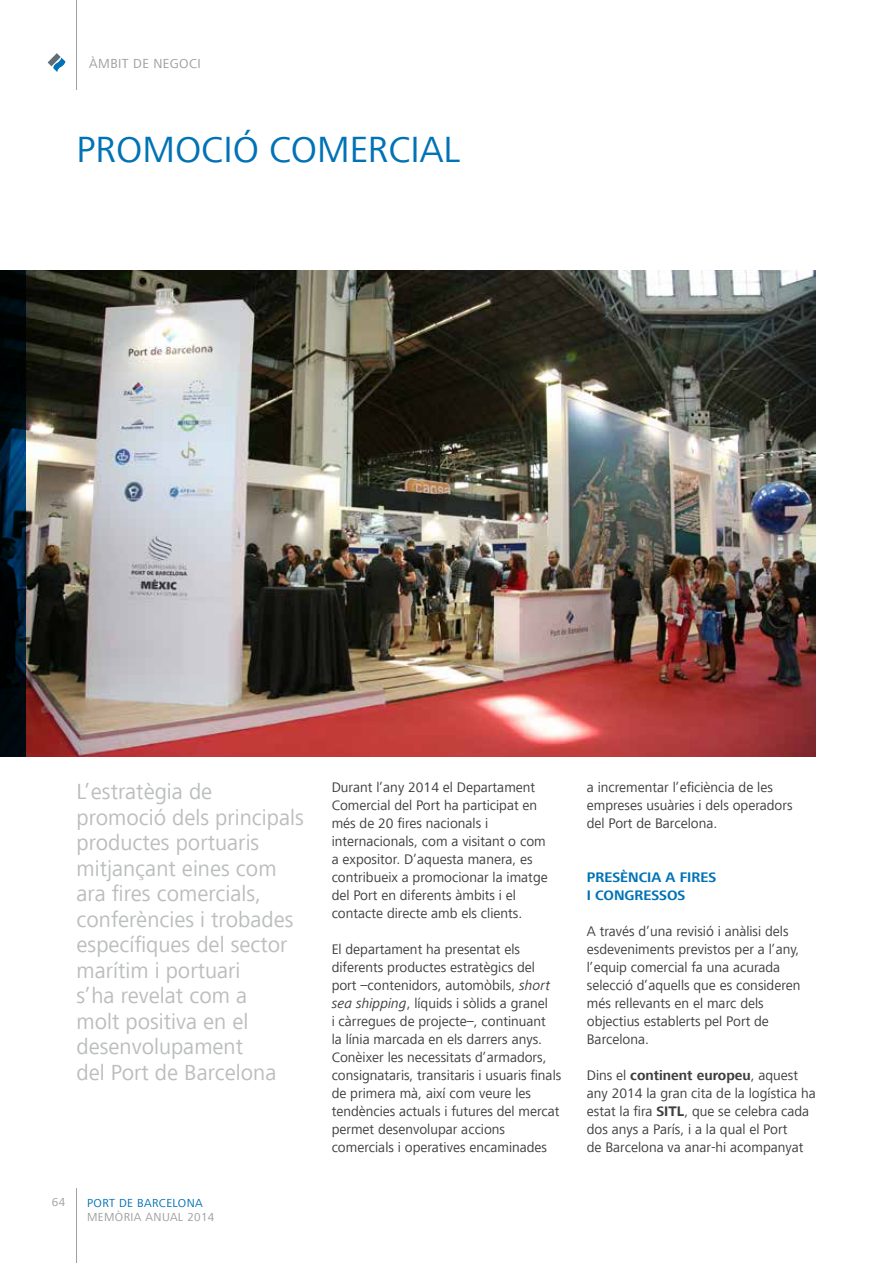
<style>
.page{position:relative;width:893px;height:1263px;background:#fff}
.page>*{position:absolute;margin:0;border:0;box-sizing:border-box;transform-origin:0 0}
.t1{font:37.5px "Frutiger Nextfor APB";color:#0072b6}
.t2{font:22.5px/25.5px "Frutiger Nextfor APB";color:#bbbdbe}
.t3{font:14.25px/18px "Frutiger Nextfor APB";color:#3e3d40}
.t4{font:700 14.25px/18px "Frutiger Nextfor APB";color:#0072b6}
.t5{font:13.5px "Frutiger Nextfor APB";color:#9c9e9f}
.t6{font:12px "Frutiger Nextfor APB";letter-spacing:.03em;color:#9c9e9f}
.t7{font:12px "Frutiger Nextfor APB";letter-spacing:.03em;color:#0072b6}
.s1{font-style:italic}
.s2{font-weight:700}
</style>
<div class="page">
<hr style="left:76px;top:1188px;width:1px;height:75px;background:#9c9e9f">
<hr style="left:76px;top:0;width:1px;height:90px;background:#9c9e9f">
<svg style="left:48px;top:53px;width:17px;height:19px"></svg>
<img style="left:26px;top:270px;width:789px;height:486px">
<img style="left:0;top:270px;width:26px;height:486px">
<p class="t5" style="left:89px;top:56px;width:9px">àmbitdenegoci</p>
<h1 class="t1" style="left:77px;top:129px;width:385px">PROMOCIÓ COMERCIAL</h1>
<p class="t2" style="left:77px;top:779px;width:229px">L’estratègia de promoció dels principals productes portuaris mitjançant eines com ara fires comercials, conferències i trobades específiques del sector marítim i portuari<br>s’ha revelat com a<br>molt positiva en el desenvolupament<br>del Port de Barcelona</p>
<p class="t6" style="left:52px;top:1195px;width:15px">64</p>
<p class="t7" style="left:87px;top:1197px;width:117px">Port de Barcelona</p>
<p class="t6" style="left:87px;top:1210px;width:129px">MemÒria anual 2014</p>
<p class="t3" style="left:332px;top:778px;width:218px">Durant l’any 2014 el Departament Comercial del Port ha participat en més de 20 fires nacionals i internacionals, com a visitant o com a expositor. D’aquesta manera, es contribueix a promocionar la imatge del Port en diferents àmbits i el contacte directe amb els clients.</p>
<p class="t3" style="left:332px;top:940px;width:231px">El departament ha presentat els diferents productes estratègics del port –contenidors, automòbils, <span class="s1">short sea shipping</span>, líquids i sòlids a granel<br>i càrregues de projecte–, continuant<br>la línia marcada en els darrers anys.<br>Conèixer les necessitats d’armadors, consignataris, transitaris i usuaris finals de primera mà, així com veure les tendències actuals i futures del mercat permet desenvolupar accions comercials i operatives encaminades</p>
<p class="t3" style="left:587px;top:778px;width:207px">a incrementar l’eficiència de les empreses usuàries i dels operadors del Port de Barcelona.</p>
<p class="t4" style="left:587px;top:868px;width:131px">PRESÈNCIA A FIRES<br>I CONGRESSOS</p>
<p class="t3" style="left:587px;top:922px;width:215px">A través d’una revisió i anàlisi dels esdeveniments previstos per a l’any, l’equip comercial fa una acurada selecció d’aquells que es consideren més rellevants en el marc dels objectius establerts pel Port de<br>Barcelona.</p>
<p class="t3" style="left:587px;top:1066px;width:231px">Dins el <span class="s2">CONTINENT EUROPEU</span>, aquest any 2014 la gran cita de la logística ha estat la fira <span class="s2">SITL</span></p>
<p class="t3" style="left:587px;top:1102px;width:224px;text-indent:98px">, que se celebra cada dos anys a París, i a la qual el Port<br>de Barcelona va anar-hi acompanyat</p>
</div>
